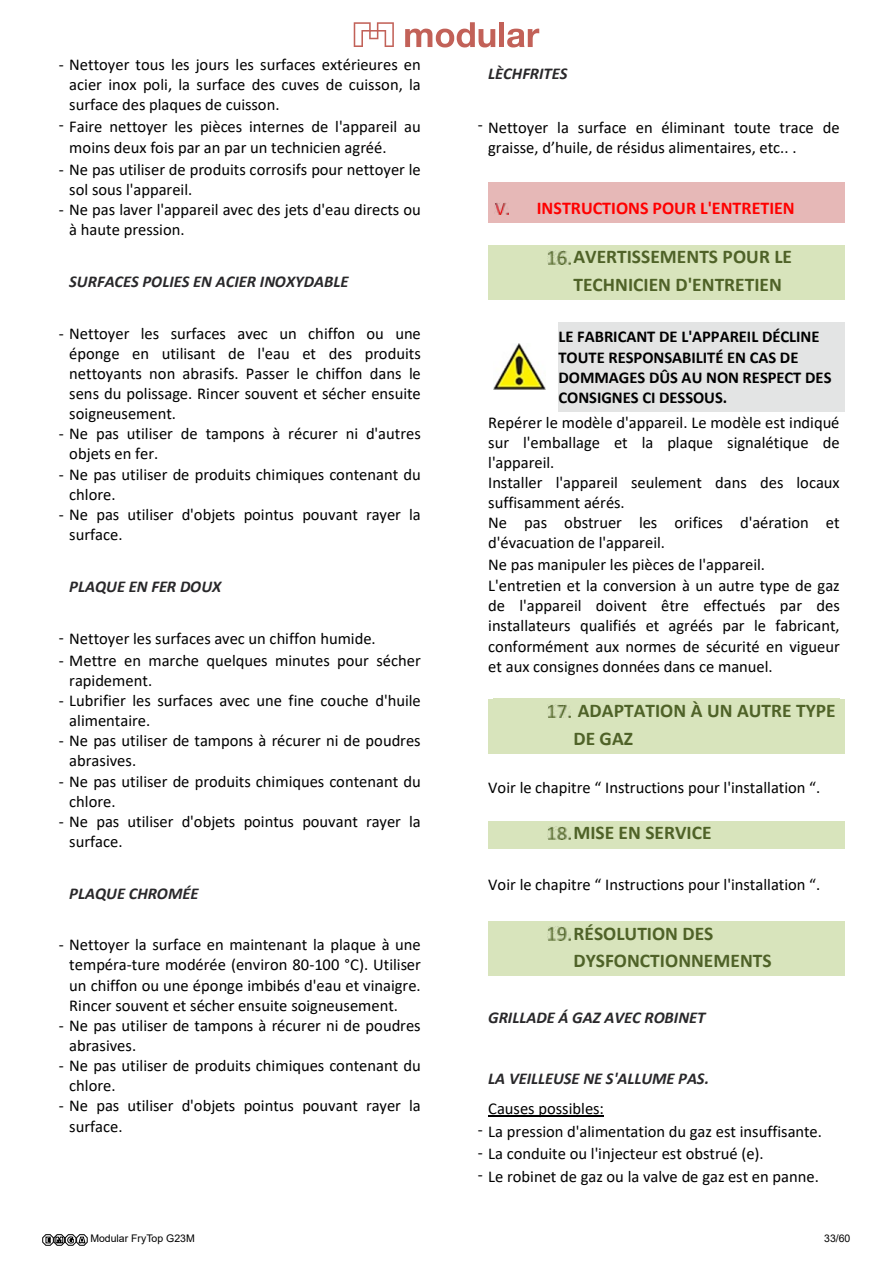
<style>
.page{position:relative;width:893px;height:1263px;background:#fff}
.page>*{position:absolute;margin:0;border:0;box-sizing:border-box;transform-origin:0 0}
.t1{font:700 19.5px/27.3px "Calibri";color:#4f6228}
.t2{font:700 18px "Calibri";color:#f00}
.t3{font:16.5px/20.1px "Calibri";color:#000}
.t4{font:italic 700 16.5px "Calibri";color:#29282a}
.t5{font:700 16.5px/20.1px "Calibri";color:#000}
.t6{font:10.5px "Arial";color:#000}
</style>
<div class="page">
<div style="left:488px;top:182px;width:357px;height:40px;background:#e6b8b7"></div>
<img style="left:495px;top:203px;width:14px;height:12px">
<div style="left:488px;top:245px;width:357px;height:55px;background:#d8e4bc"></div>
<img style="left:548px;top:250px;width:22px;height:14px">
<div style="left:558px;top:322px;width:287px;height:90px;background:#e3e4e4"></div>
<div style="left:488px;top:699px;width:357px;height:54px;background:#d8e4bc"></div>
<img style="left:548px;top:704px;width:22px;height:14px">
<div style="left:488px;top:821px;width:357px;height:27px;background:#d8e4bc"></div>
<img style="left:548px;top:826px;width:22px;height:14px">
<div style="left:488px;top:921px;width:357px;height:55px;background:#d8e4bc"></div>
<img style="left:548px;top:927px;width:22px;height:13px">
<hr style="left:488px;top:1116px;width:116px;height:1px;background:#000">
<img style="left:493px;top:343px;width:52px;height:46px">
<svg style="left:43px;top:1234px;width:45px;height:12px"></svg>
<svg style="left:354px;top:22px;width:40px;height:25px"></svg>
<svg style="left:405px;top:22px;width:90px;height:25px"></svg>
<div style="left:499px;top:22px;width:5px;height:25px;background:#c26158"></div>
<svg style="left:507px;top:29px;width:32px;height:18px"></svg>
<p class="t3" style="left:69px;top:54px;width:353px;text-align:justify;text-indent:-10px">- Nettoyer tous les jours les surfaces extérieures en acier inox poli, la surface des cuves de cuisson, la surface des plaques de cuisson.</p>
<p class="t3" style="left:69px;top:116px;width:353px;text-indent:-10px">- Faire nettoyer les pièces internes de l'appareil au moins deux fois par an par un technicien agréé.</p>
<p class="t3" style="left:69px;top:159px;width:353px;text-indent:-10px">- Ne pas utiliser de produits corrosifs pour nettoyer le sol sous l'appareil.</p>
<p class="t3" style="left:69px;top:199px;width:353px;text-indent:-10px">- Ne pas laver l'appareil avec des jets d'eau directs ou à haute pression.</p>
<p class="t4" style="left:69px;top:270px;width:281px">SURFACES POLIES EN ACIER INOXYDABLE</p>
<p class="t3" style="left:69px;top:323px;width:353px;text-align:justify;text-indent:-10px">- Nettoyer les surfaces avec un chiffon ou une éponge en utilisant de l'eau et des produits nettoyants non abrasifs. Passer le chiffon dans le sens du polissage. Rincer souvent et sécher ensuite soigneusement.</p>
<p class="t3" style="left:69px;top:424px;width:353px;text-indent:-10px">- Ne pas utiliser de tampons à récurer ni d'autres objets en fer.</p>
<p class="t3" style="left:69px;top:464px;width:353px;text-indent:-10px">- Ne pas utiliser de produits chimiques contenant du chlore.</p>
<p class="t3" style="left:69px;top:504px;width:353px;text-indent:-10px">- Ne pas utiliser d'objets pointus pouvant rayer la surface.</p>
<p class="t4" style="left:69px;top:574px;width:154px">PLAQUE EN FER DOUX</p>
<p class="t3" style="left:59px;top:628px;width:318px">- Nettoyer les surfaces avec un chiffon humide.</p>
<p class="t3" style="left:69px;top:650px;width:353px;text-indent:-10px">- Mettre en marche quelques minutes pour sécher rapidement.</p>
<p class="t3" style="left:69px;top:690px;width:353px;text-indent:-10px">- Lubrifier les surfaces avec une fine couche d'huile alimentaire.</p>
<p class="t3" style="left:69px;top:730px;width:353px;text-indent:-10px">- Ne pas utiliser de tampons à récurer ni de poudres abrasives.</p>
<p class="t3" style="left:69px;top:771px;width:353px;text-indent:-10px">- Ne pas utiliser de produits chimiques contenant du chlore.</p>
<p class="t3" style="left:69px;top:811px;width:353px;text-indent:-10px">- Ne pas utiliser d'objets pointus pouvant rayer la surface.</p>
<p class="t4" style="left:69px;top:881px;width:131px">PLAQUE CHROMÉE</p>
<p class="t3" style="left:69px;top:934px;width:353px;text-align:justify;text-indent:-10px">- Nettoyer la surface en maintenant la plaque à une tempéra-ture modérée (environ 80-100 °C). Utiliser un chiffon ou une éponge imbibés d'eau et vinaigre.<br>Rincer souvent et sécher ensuite soigneusement.</p>
<p class="t3" style="left:69px;top:1015px;width:353px;text-indent:-10px">- Ne pas utiliser de tampons à récurer ni de poudres abrasives.</p>
<p class="t3" style="left:69px;top:1055px;width:353px;text-indent:-10px">- Ne pas utiliser de produits chimiques contenant du chlore.</p>
<p class="t3" style="left:69px;top:1095px;width:353px;text-indent:-10px">- Ne pas utiliser d'objets pointus pouvant rayer la surface.</p>
<p class="t4" style="left:488px;top:61px;width:81px">LÈCHFRITES</p>
<p class="t3" style="left:488px;top:117px;width:353px;text-indent:-10px">- Nettoyer la surface en éliminant toute trace de graisse, d’huile, de résidus alimentaires, etc.. .</p>
<p class="t2" style="left:537px;top:196px;width:259px">INSTRUCTIONS POUR L'ENTRETIEN</p>
<p class="t1" style="left:573px;top:243px;width:220px">AVERTISSEMENTS POUR LE<br>TECHNICIEN D'ENTRETIEN</p>
<p class="t5" style="left:558px;top:327px;width:275px">LE FABRICANT DE L'APPAREIL DÉCLINE<br>TOUTE RESPONSABILITÉ EN CAS DE<br>DOMMAGES DÛS AU NON RESPECT DES<br>CONSIGNES CI DESSOUS.</p>
<p class="t3" style="left:488px;top:412px;width:353px">Repérer le modèle d'appareil. Le modèle est indiqué sur l'emballage et la plaque signalétique de l'appareil.<br>Installer l'appareil seulement dans des locaux suffisamment aérés.<br>Ne pas obstruer les orifices d'aération et d'évacuation de l'appareil.<br>Ne pas manipuler les pièces de l'appareil.<br>L'entretien et la conversion à un autre type de gaz de l'appareil doivent être effectués par des installateurs qualifiés et agréés par le fabricant, conformément aux normes de sécurité en vigueur et aux consignes données dans ce manuel.</p>
<p class="t1" style="left:573px;top:697px;width:263px">ADAPTATION À UN AUTRE TYPE<br>DE GAZ</p>
<p class="t3" style="left:488px;top:777px;width:334px">Voir le chapitre “ Instructions pour l'installation “.</p>
<p class="t1" style="left:573px;top:819px;width:140px">MISE EN SERVICE</p>
<p class="t3" style="left:488px;top:874px;width:334px">Voir le chapitre “ Instructions pour l'installation “.</p>
<p class="t1" style="left:573px;top:919px;width:200px">RÉSOLUTION DES<br>DYSFONCTIONNEMENTS</p>
<p class="t4" style="left:488px;top:1006px;width:219px">GRILLADE Á GAZ AVEC ROBINET</p>
<p class="t4" style="left:488px;top:1067px;width:222px">LA VEILLEUSE NE S'ALLUME PAS.</p>
<p class="t3" style="left:488px;top:1098px;width:117px">Causes possibles:</p>
<p class="t3" style="left:478px;top:1120px;width:346px">- La pression d'alimentation du gaz est insuffisante.</p>
<p class="t3" style="left:478px;top:1143px;width:288px">- La conduite ou l'injecteur est obstrué (e).</p>
<p class="t3" style="left:478px;top:1165px;width:343px">- Le robinet de gaz ou la valve de gaz est en panne.</p>
<p class="t6" style="left:90px;top:1231px;width:106px">Modular FryTop G23M</p>
<p class="t6" style="left:824px;top:1231px;width:28px">33/60</p>
</div>
